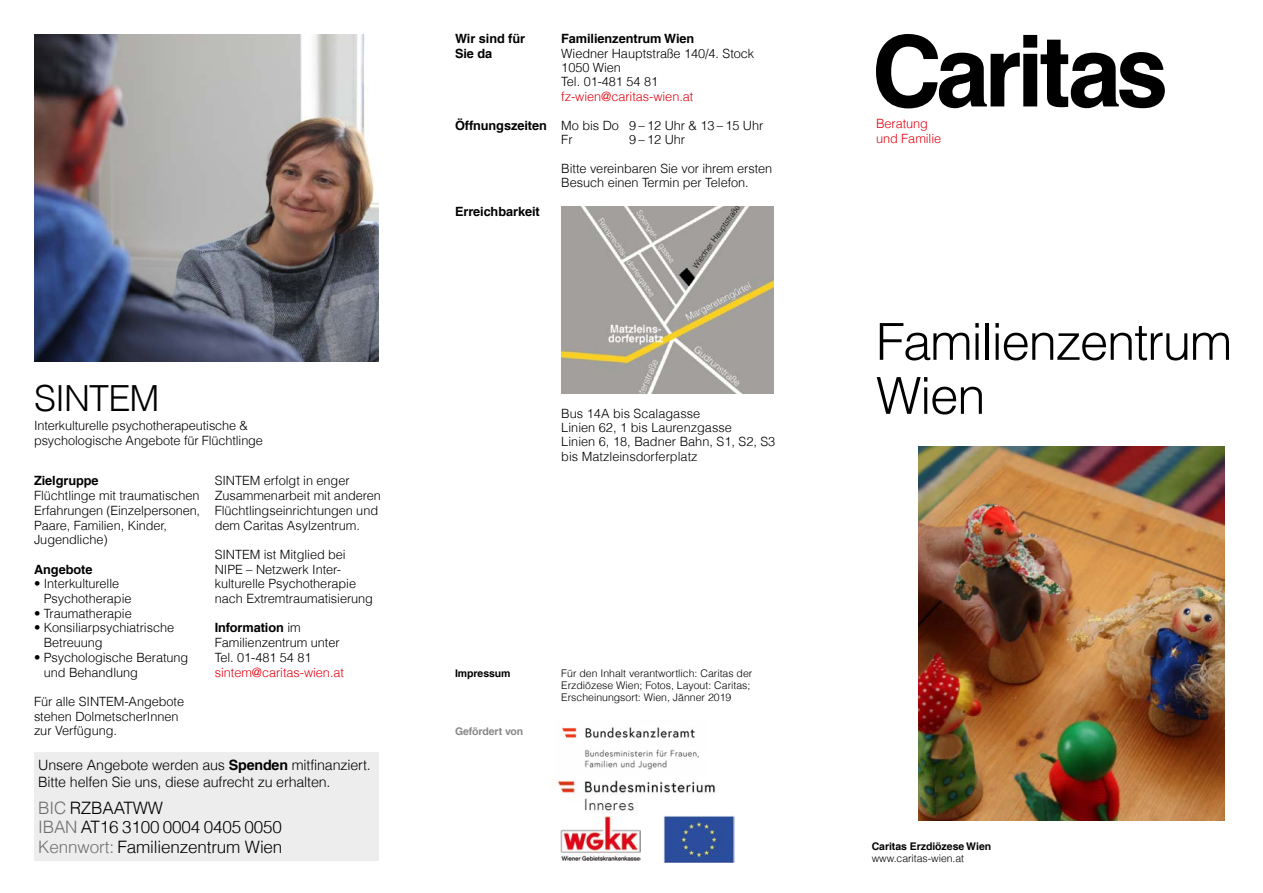
<style>
.page{position:relative;width:1263px;height:893px;background:#fff}
.page>*{position:absolute;margin:0;border:0;box-sizing:border-box;transform-origin:0 0}
.t1{font:300 51px/54px "Helvetica LT Com";letter-spacing:-.025em;color:#000}
.t2{font:300 36px "Helvetica LT Com";letter-spacing:-.025em;color:#000}
.t3{font:300 17.1px/19.2px "Helvetica LT Com";letter-spacing:-.01em;color:#000}
.t4{font:300 14.25px/17.1px "Helvetica LT Com";letter-spacing:-.01em;color:#000}
.t5{font:300 12.75px/14.7px "Helvetica LT Com";letter-spacing:-.005em;color:#000}
.t6{font:700 12.75px/14.4px "Helvetica LT Com";letter-spacing:-.005em;color:#000}
.t7{font:300 12.75px/15px "Helvetica LT Com";letter-spacing:-.005em;color:#e30613}
.t8{font:300 10.5px/12px "Helvetica LT Com";color:#000}
.t9{font:700 10.5px "Helvetica LT Com";letter-spacing:-.005em;color:#000}
.t10{font:700 10.5px "Helvetica LT Com";letter-spacing:-.005em;color:#878787}
.s1{font-weight:700}
.s2{color:#706f6f}
</style>
<div class="page">
<img style="left:918px;top:446px;width:307px;height:375px">
<img style="left:561px;top:206px;width:213px;height:187px">
<img style="left:34px;top:34px;width:344px;height:327px">
<svg style="left:876px;top:34px;width:289px;height:74px"></svg>
<img style="left:663px;top:815px;width:71px;height:47px">
<img style="left:557px;top:779px;width:159px;height:34px">
<img style="left:560px;top:816px;width:81px;height:44px">
<div style="left:34px;top:753px;width:344px;height:108px;background:#ededed"></div>
<img style="left:562px;top:725px;width:137px;height:45px">
<h2 class="t2" style="left:34px;top:375px;width:127px">SINTEM</h2>
<p class="t5" style="left:34px;top:418px;width:231px">Interkulturelle psychotherapeutische &amp; psychologische Angebote für Flüchtlinge</p>
<p class="t6" style="left:34px;top:474px;width:66px">Zielgruppe</p>
<p class="t5" style="left:34px;top:488px;width:168px">Flüchtlinge mit traumatischen<br>Erfahrungen (Einzelpersonen,<br>Paare, Familien, Kinder,<br>Jugendliche)</p>
<p class="t6" style="left:34px;top:562px;width:60px">Angebote</p>
<p class="t5" style="left:44px;top:576px;width:89px;text-indent:-10px">• Interkulturelle<br>Psychotherapie</p>
<p class="t5" style="left:34px;top:606px;width:99px">• Traumatherapie</p>
<p class="t5" style="left:44px;top:620px;width:132px;text-indent:-10px">• Konsiliarpsychiatrische<br>Betreuung</p>
<p class="t5" style="left:44px;top:650px;width:146px;text-indent:-10px">• Psychologische Beratung und Behandlung</p>
<p class="t5" style="left:34px;top:694px;width:152px">Für alle SINTEM-Angebote stehen DolmetscherInnen zur Verfügung.</p>
<p class="t5" style="left:215px;top:473px;width:168px">SINTEM erfolgt in enger<br>Zusammenarbeit mit anderen<br>Flüchtlingseinrichtungen und dem Caritas Asylzentrum.</p>
<p class="t5" style="left:215px;top:547px;width:160px">SINTEM ist Mitglied bei<br>NIPE – Netzwerk Inter&shy;kulturelle Psychotherapie nach Extremtraumatisierung</p>
<p class="t5" style="left:215px;top:620px;width:126px"><span class="s1">Information</span> im<br>Familienzentrum unter<br>Tel. 01-481 54 81</p>
<p class="t7" style="left:215px;top:664px;width:131px">sintem@caritas-wien.at</p>
<p class="t4" style="left:38px;top:757px;width:334px">Unsere Angebote werden aus <span class="s1">Spenden</span> mitfinanziert.<br>Bitte helfen Sie uns, diese aufrecht zu erhalten.</p>
<h3 class="t3" style="left:38px;top:798px;width:246px"><span class="s2">BIC</span> RZBAATWW<br><span class="s2">IBAN</span> AT16 3100 0004 0405 0050<br><span class="s2">Kennwort:</span> Familienzentrum Wien</h3>
<p class="t6" style="left:455px;top:32px;width:72px">Wir sind für<br>Sie da</p>
<p class="t6" style="left:455px;top:118px;width:93px">Öffnungszeiten</p>
<p class="t6" style="left:455px;top:204px;width:86px">Erreichbarkeit</p>
<p class="t6" style="left:561px;top:32px;width:134px">Familienzentrum Wien</p>
<p class="t5" style="left:561px;top:46px;width:194px">Wiedner Hauptstraße 140/4. Stock<br>1050 Wien<br>Tel. 01-481 54 81</p>
<p class="t7" style="left:561px;top:89px;width:134px">fz-wien@caritas-wien.at</p>
<p class="t5" style="left:561px;top:118px;width:203px">Mo bis Do 9 – 12 Uhr &amp; 13 – 15 Uhr<br>Fr</p>
<p class="t5" style="left:629px;top:132px;width:57px">9 – 12 Uhr</p>
<p class="t5" style="left:561px;top:161px;width:212px">Bitte vereinbaren Sie vor ihrem ersten<br>Besuch einen Termin per Telefon.</p>
<p class="t5" style="left:561px;top:406px;width:216px">Bus 14A bis Scalagasse<br>Linien 62, 1 bis Laurenzgasse<br>Linien 6, 18, Badner Bahn, S1, S2, S3 bis Matzleinsdorferplatz</p>
<p class="t9" style="left:455px;top:667px;width:57px">Impressum</p>
<p class="t10" style="left:455px;top:725px;width:70px">Gefördert von</p>
<p class="t8" style="left:561px;top:667px;width:193px">Für den Inhalt verantwortlich: Caritas der<br>Erzdiözese Wien; Fotos, Layout: Caritas;<br>Erscheinungsort: Wien, Jänner 2019</p>
<p class="t7" style="left:876px;top:116px;width:67px">Beratung und Familie</p>
<h1 class="t1" style="left:876px;top:314px;width:358px">Familienzentrum<br>Wien</h1>
<p class="t9" style="left:872px;top:839px;width:121px">Caritas Erzdiözese Wien</p>
<p class="t8" style="left:872px;top:852px;width:94px">www.caritas-wien.at</p>
</div>
